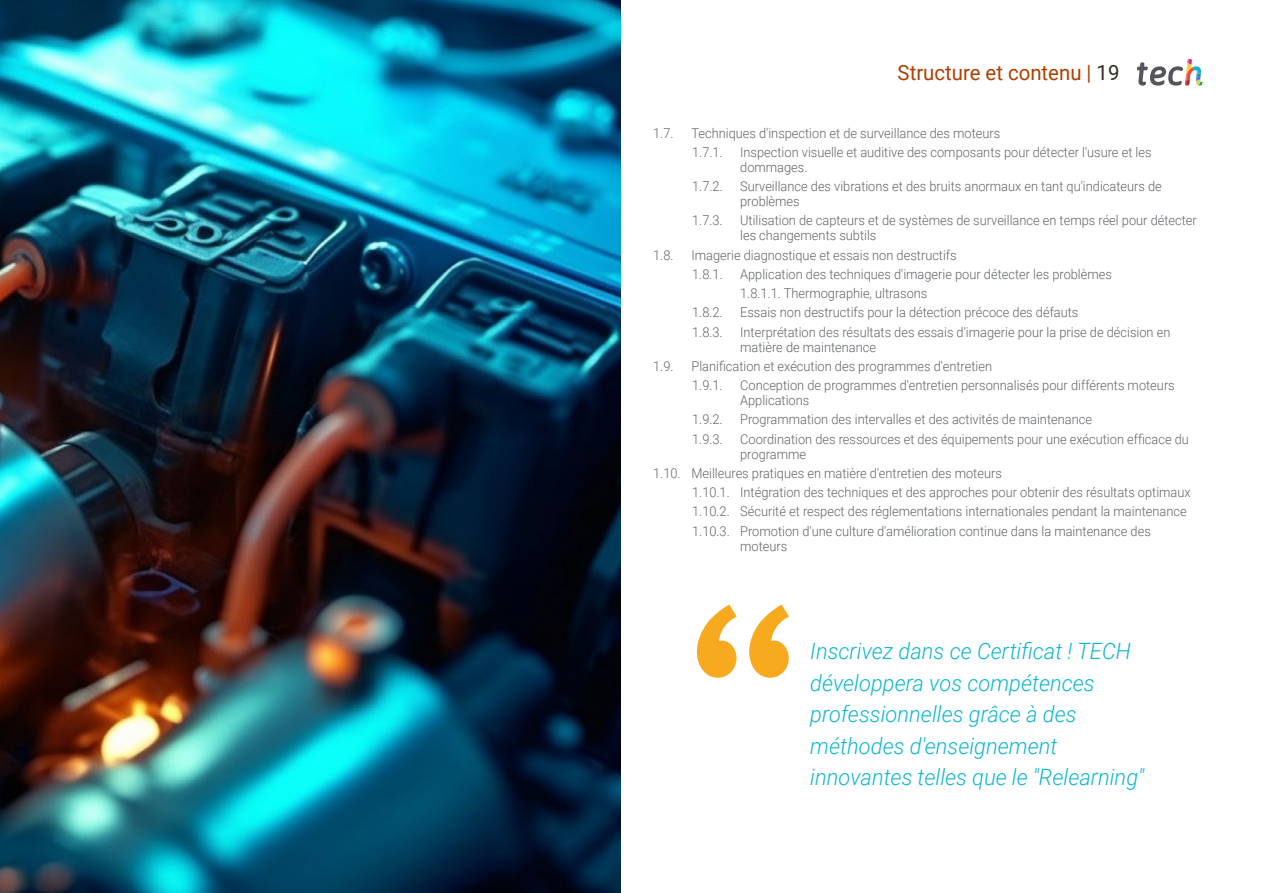
<style>
.page{position:relative;width:1263px;height:893px;background:#fff}
.page>*{position:absolute;margin:0;border:0;box-sizing:border-box;transform-origin:0 0}
.t1{font:italic 300 22.5px/31.5px "Roboto";color:#0fb6cf}
.t2{font:21px "Roboto";color:#ae4000}
.t3{font:300 13.5px/19.2px "Roboto";color:#61646a;scale:.95 1}
.s1{color:#312e20}
</style>
<div class="page">
<img style="left:0;top:0;width:621px;height:893px">
<svg style="left:697px;top:604px;width:92px;height:74px"></svg>
<svg style="left:1137px;top:59px;width:65px;height:27px"></svg>
<h2 class="t2" style="left:898px;top:57px;width:223px">Structure et contenu | <span class="s1">19</span></h2>
<p class="t3" style="left:653px;top:123px;width:23px">1.7.</p>
<p class="t3" style="left:691px;top:123px;width:327px">Techniques d'inspection et de surveillance des moteurs<br>1.7.1.</p>
<p class="t3" style="left:740px;top:144px;width:434px;line-height:15px">Inspection visuelle et auditive des composants pour détecter l'usure et les dommages.</p>
<p class="t3" style="left:692px;top:176px;width:34px">1.7.2.</p>
<p class="t3" style="left:740px;top:178px;width:445px;line-height:15px">Surveillance des vibrations et des bruits anormaux en tant qu'indicateurs de problèmes</p>
<p class="t3" style="left:692px;top:211px;width:34px">1.7.3.</p>
<p class="t3" style="left:740px;top:213px;width:482px;line-height:15px">Utilisation de capteurs et de systèmes de surveillance en temps réel pour détecter les changements subtils</p>
<p class="t3" style="left:653px;top:245px;width:23px">1.8.</p>
<p class="t3" style="left:691px;top:245px;width:281px">Imagerie diagnostique et essais non destructifs<br>1.8.1.</p>
<p class="t3" style="left:740px;top:264px;width:393px">Application des techniques d'imagerie pour détecter les problèmes<br>1.8.1.1. Thermographie, ultrasons</p>
<p class="t3" style="left:692px;top:303px;width:34px">1.8.2.</p>
<p class="t3" style="left:740px;top:303px;width:358px">Essais non destructifs pour la détection précoce des défauts</p>
<p class="t3" style="left:692px;top:322px;width:34px">1.8.3.</p>
<p class="t3" style="left:740px;top:324px;width:454px;line-height:15px">Interprétation des résultats des essais d'imagerie pour la prise de décision en matière de maintenance</p>
<p class="t3" style="left:653px;top:356px;width:23px">1.9.</p>
<p class="t3" style="left:691px;top:356px;width:318px">Planification et exécution des programmes d'entretien<br>1.9.1.</p>
<p class="t3" style="left:740px;top:377px;width:459px;line-height:15px">Conception de programmes d'entretien personnalisés pour différents moteurs<br>Applications</p>
<p class="t3" style="left:692px;top:410px;width:34px">1.9.2.</p>
<p class="t3" style="left:740px;top:410px;width:372px">Programmation des intervalles et des activités de maintenance</p>
<p class="t3" style="left:692px;top:429px;width:34px">1.9.3.</p>
<p class="t3" style="left:740px;top:431px;width:474px;line-height:15px">Coordination des ressources et des équipements pour une exécution efficace du programme</p>
<p class="t3" style="left:692px;top:463px;width:526px;text-indent:-39px">1.10. Meilleures pratiques en matière d'entretien des moteurs<br>1.10.1. Intégration des techniques et des approches pour obtenir des résultats optimaux 1.10.2. Sécurité et respect des réglementations internationales pendant la maintenance 1.10.3. Promotion d'une culture d'amélioration continue dans la maintenance des</p>
<p class="t3" style="left:740px;top:536px;width:51px">moteurs</p>
<h1 class="t1" style="left:810px;top:634px;width:336px">Inscrivez dans ce Certificat ! TECH développera vos compétences professionnelles grâce à des méthodes d'enseignement innovantes telles que le "Relearning"</h1>
</div>
